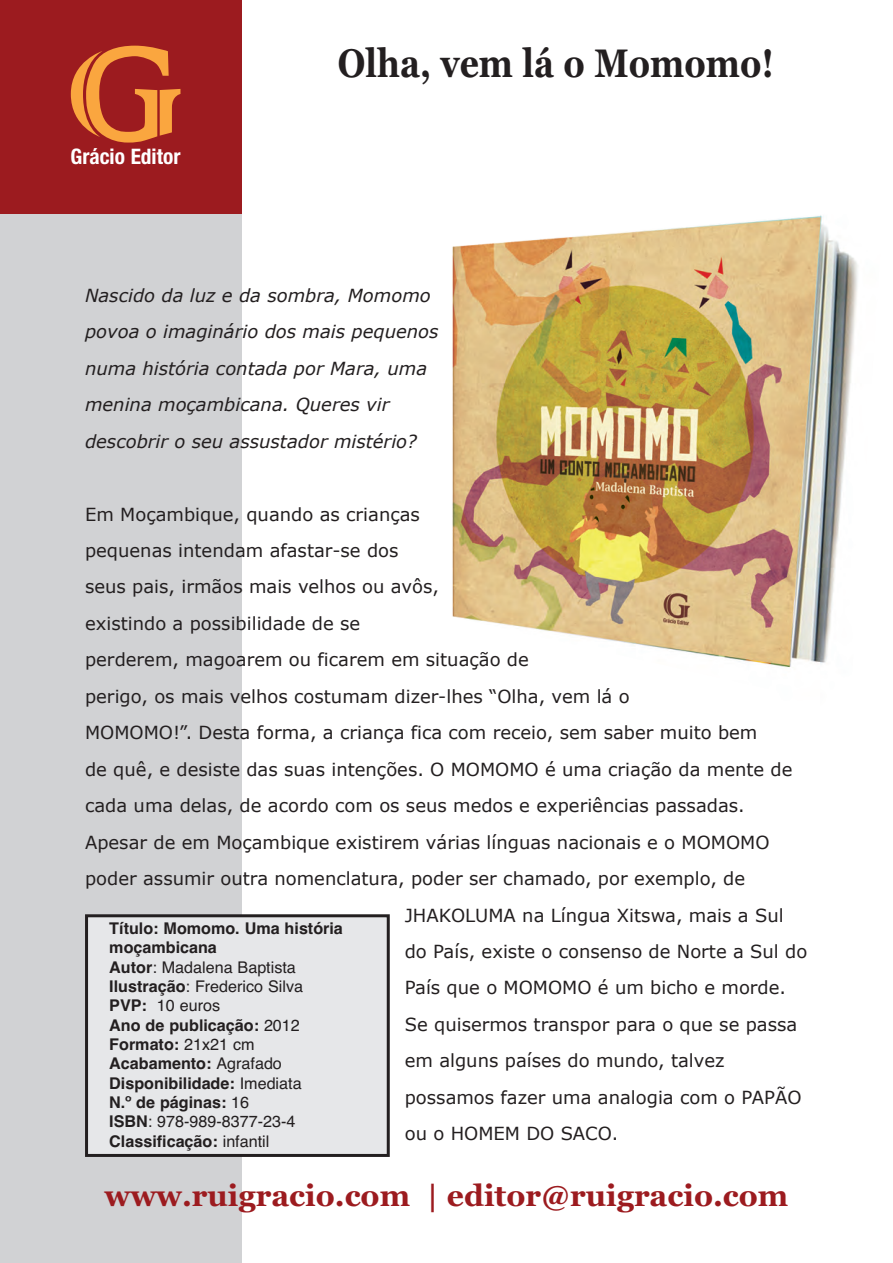
<style>
.page{position:relative;width:893px;height:1263px;background:#fff}
.page>*{position:absolute;margin:0;border:0;box-sizing:border-box;transform-origin:0 0}
.t1{font:700 39.6px "Georgia";color:#231f20;scale:.85 1}
.t2{font:700 30px "Georgia";color:#9c1b1f}
.t3{font:700 condensed 21.45px "Helvetica Neue";color:#fff}
.t4{font:18px "Verdana";color:#231f20}
.t5{font:italic 18px/36.5px "Verdana";color:#231f20}
.t6{font:700 16.2px/19.4px "Helvetica";color:#231f20}
.s1{font-weight:400}
</style>
<div class="page">
<div style="left:0;top:0;width:241px;height:214px;background:#9c1b1f"></div>
<div style="left:0;top:214px;width:241px;height:1049px;background:#d1d2d4"></div>
<img style="left:452px;top:215px;width:406px;height:453px">
<div style="left:87px;top:916px;width:301px;height:239px;background:#e6e7e9"></div>
<div style="left:85px;top:914px;width:305px;height:243px;border:3px solid #231f20"></div>
<svg style="left:71px;top:46px;width:109px;height:97px"></svg>
<p class="t3" style="left:70px;top:139px;width:112px">Grácio Editor</p>
<h1 class="t1" style="left:338px;top:40px;width:515px">Olha, vem lá o Momomo!</h1>
<p class="t5" style="left:85px;top:276px;width:355px">Nascido da luz e da sombra, Momomo povoa o imaginário dos mais pequenos numa história contada por Mara, uma menina moçambicana. Queres vir descobrir o seu assustador mistério?</p>
<p class="t4" style="left:85px;top:502px;width:336px">Em Moçambique, quando as crianças</p>
<p class="t4" style="left:85px;top:539px;width:315px">pequenas intendam afastar-se dos</p>
<p class="t4" style="left:85px;top:575px;width:355px">seus pais, irmãos mais velhos ou avôs,</p>
<p class="t4" style="left:85px;top:612px;width:277px">existindo a possibilidade de se</p>
<p class="t4" style="left:85px;top:648px;width:445px">perderem, magoarem ou ficarem em situação de</p>
<p class="t4" style="left:85px;top:685px;width:546px">perigo, os mais velhos costumam dizer-lhes “Olha, vem lá o</p>
<p class="t4" style="left:85px;top:721px;width:674px">MOMOMO!”. Desta forma, a criança fica com receio, sem saber muito bem</p>
<p class="t4" style="left:85px;top:758px;width:709px">de quê, e desiste das suas intenções. O MOMOMO é uma criação da mente de</p>
<p class="t4" style="left:85px;top:794px;width:661px">cada uma delas, de acordo com os seus medos e experiências passadas.</p>
<p class="t4" style="left:85px;top:830px;width:686px">Apesar de em Moçambique existirem várias línguas nacionais e o MOMOMO</p>
<p class="t4" style="left:85px;top:867px;width:662px">poder assumir outra nomenclatura, poder ser chamado, por exemplo, de</p>
<p class="t4" style="left:405px;top:903px;width:380px">JHAKOLUMA na Língua Xitswa, mais a Sul</p>
<p class="t4" style="left:405px;top:940px;width:404px">do País, existe o consenso de Norte a Sul do</p>
<p class="t4" style="left:405px;top:976px;width:383px">País que o MOMOMO é um bicho e morde.</p>
<p class="t4" style="left:405px;top:1013px;width:394px">Se quisermos transpor para o que se passa</p>
<p class="t4" style="left:405px;top:1049px;width:321px">em alguns países do mundo, talvez</p>
<p class="t4" style="left:405px;top:1086px;width:398px">possamos fazer uma analogia com o PAPÃO</p>
<p class="t4" style="left:405px;top:1122px;width:215px">ou o HOMEM DO SACO.</p>
<p class="t6" style="left:109px;top:918px;width:235px">Título: Momomo. Uma história moçambicana<br>Autor<span class="s1">: Madalena Baptista<br></span>Ilustração<span class="s1">: Frederico Silva<br></span>PVP: <span class="s1">10 euros<br></span>Ano de publicação: <span class="s1">2012<br></span>Formato: <span class="s1">21x21 cm<br></span>Acabamento: <span class="s1">Agrafado<br></span>Disponibilidade: <span class="s1">Imediata<br></span>N.º de páginas: <span class="s1">16<br></span>ISBN<span class="s1">: 978-989-8377-23-4<br></span>Classificação: <span class="s1">infantil</span></p>
<h2 class="t2" style="left:104px;top:1178px;width:685px">www.ruigracio.com | editor@ruigracio.com</h2>
</div>
